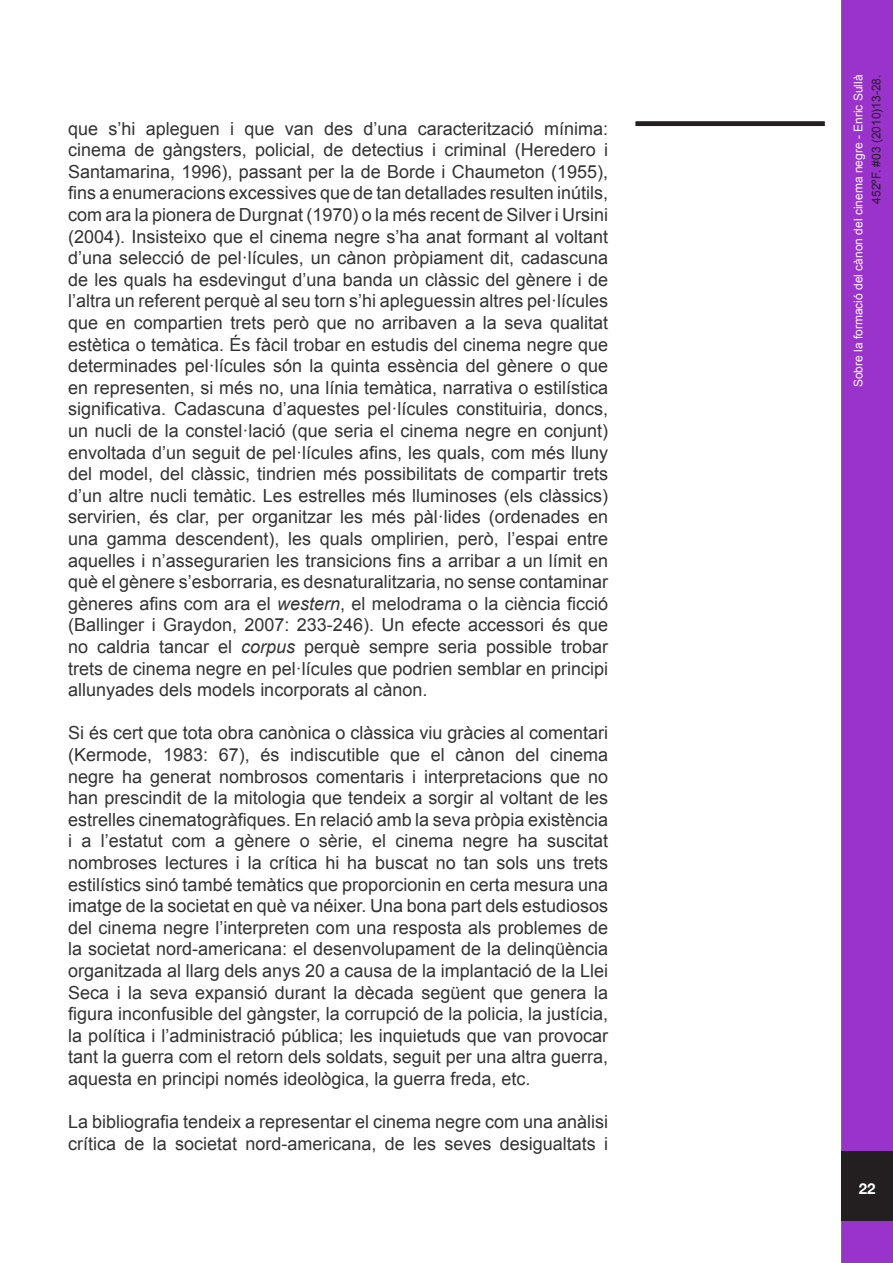
<style>
.page{position:relative;width:893px;height:1263px;background:#fff}
.page>*{position:absolute;margin:0;border:0;box-sizing:border-box;transform-origin:0 0}
.t1{font:18px/21.6px "Arial";color:#333;text-align:justify}
.t2{font:700 15px "Helvetica Neue";color:#fff}
.t3{font:12px "Arial";color:#fff}
.t4{font:12px "Arial";color:#231f20}
.s1{font-style:italic}
</style>
<div class="page">
<div style="left:841px;top:0;width:52px;height:1263px;background:#93c;border:3px solid #93c"></div>
<div style="left:841px;top:1151px;width:52px;height:70px;background:#231f20"></div>
<div style="left:636px;top:121px;width:189px;height:5px;background:#231f20"></div>
<p class="t1" style="left:68px;top:118px;width:541px">que s’hi apleguen i que van des d’una caracterització mínima: cinema de gàngsters, policial, de detectius i criminal (Heredero i Santamarina, 1996), passant per la de Borde i Chaumeton (1955), fins a enumeracions excessives que de tan detallades resulten inútils, com ara la pionera de Durgnat (1970) o la més recent de Silver i Ursini (2004). Insisteixo que el cinema negre s’ha anat formant al voltant d’una selecció de pel·lícules, un cànon pròpiament dit, cadascuna de les quals ha esdevingut d’una banda un clàssic del gènere i de l’altra un referent perquè al seu torn s’hi apleguessin altres pel·lícules que en compartien trets però que no arribaven a la seva qualitat estètica o temàtica. És fàcil trobar en estudis del cinema negre que determinades pel·lícules són la quinta essència del gènere o que en representen, si més no, una línia temàtica, narrativa o estilística significativa. Cadascuna d’aquestes pel·lícules constituiria, doncs, un nucli de la constel·lació (que seria el cinema negre en conjunt) envoltada d’un seguit de pel·lícules afins, les quals, com més lluny del model, del clàssic, tindrien més possibilitats de compartir trets d’un altre nucli temàtic. Les estrelles més lluminoses (els clàssics) servirien, és clar, per organitzar les més pàl·lides (ordenades en una gamma descendent), les quals omplirien, però, l’espai entre aquelles i n’assegurarien les transicions fins a arribar a un límit en què el gènere s’esborraria, es desnaturalitzaria, no sense contaminar gèneres afins com ara el <span class="s1">western</span>, el melodrama o la ciència ficció (Ballinger i Graydon, 2007: 233-246). Un efecte accessori és que no caldria tancar el <span class="s1">corpus</span> perquè sempre seria possible trobar trets de cinema negre en pel·lícules que podrien semblar en principi allunyades dels models incorporats al cànon.</p>
<p class="t1" style="left:68px;top:722px;width:541px">Si és cert que tota obra canònica o clàssica viu gràcies al comentari (Kermode, 1983: 67), és indiscutible que el cànon del cinema negre ha generat nombrosos comentaris i interpretacions que no han prescindit de la mitologia que tendeix a sorgir al voltant de les estrelles cinematogràfiques. En relació amb la seva pròpia existència i a l’estatut com a gènere o sèrie, el cinema negre ha suscitat nombroses lectures i la crítica hi ha buscat no tan sols uns trets estilístics sinó també temàtics que proporcionin en certa mesura una imatge de la societat en què va néixer. Una bona part dels estudiosos del cinema negre l’interpreten com una resposta als problemes de la societat nord-americana: el desenvolupament de la delinqüència organitzada al llarg dels anys 20 a causa de la implantació de la Llei Seca i la seva expansió durant la dècada següent que genera la figura inconfusible del gàngster, la corrupció de la policia, la justícia, la política i l’administració pública; les inquietuds que van provocar tant la guerra com el retorn dels soldats, seguit per una altra guerra, aquesta en principi només ideològica, la guerra freda, etc.</p>
<p class="t1" style="left:68px;top:1111px;width:541px">La bibliografia tendeix a representar el cinema negre com una anàlisi crítica de la societat nord-americana, de les seves desigualtats i</p>
<p class="t3" style="left:850px;top:387px;width:314px;rotate:-90deg">Sobre la formació del cànon del cinema negre - Enric Sullà</p>
<p class="t4" style="left:868px;top:204px;width:131px;rotate:-90deg">452ºF. #03 (2010)13-28.</p>
<p class="t2" style="left:859px;top:1179px;width:18px">22</p>
</div>
